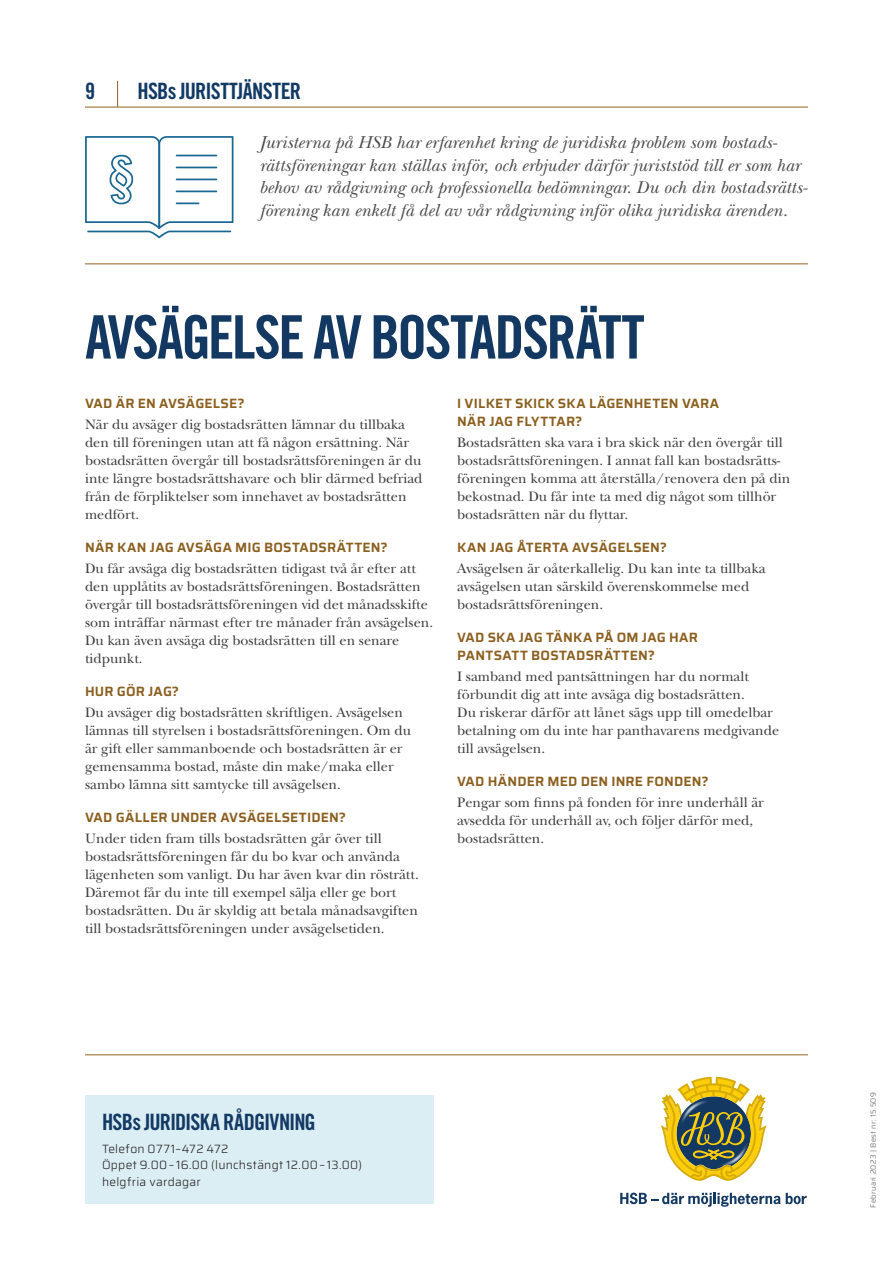
<style>
.page{position:relative;width:893px;height:1263px;background:#fff}
.page>*{position:absolute;margin:0;border:0;box-sizing:border-box;transform-origin:0 0}
.t1{font:60px "Trade Gothic Bold Cond Twenty";letter-spacing:-.04em;color:#133962}
.t2{font:22.5px "Trade Gothic Bold Cond Twenty";letter-spacing:-.035em;color:#133a65}
.t3{font:italic 18px/22.5px "New Baskerville";letter-spacing:.005em;color:#4b4c4d}
.t4{font:14.25px/18px "New Baskerville Std";color:#3e3e3f}
.t5{font:600 13.5px/18px "Saira";letter-spacing:.01em;color:#8b6020}
.t6{font:300 12px/16.5px "Saira";letter-spacing:.02em;color:#231f20}
.t7{font:300 7.5px "Saira";letter-spacing:.04em;color:#57585a}
</style>
<div class="page">
<svg style="left:661px;top:1077px;width:106px;height:104px"></svg>
<svg style="left:620px;top:1192px;width:187px;height:15px"></svg>
<img style="left:676px;top:1096px;width:75px;height:76px">
<hr style="left:85px;top:1054px;width:723px;height:1px;background:#916321">
<hr style="left:85px;top:264px;width:723px;height:1px;background:#916321">
<hr style="left:85px;top:107px;width:723px;height:1px;background:#916321">
<svg style="left:117px;top:81px;width:1px;height:26px"></svg>
<svg style="left:85px;top:136px;width:148px;height:102px"></svg>
<div style="left:85px;top:1095px;width:349px;height:108px;background:#dbeef3"></div>
<h2 class="t2" style="left:85px;top:77px;width:11px">9</h2>
<h2 class="t2" style="left:137px;top:77px;width:165px">HSBs JURISTTJÄNSTER</h2>
<p class="t3" style="left:259px;top:131px;width:550px">Juristerna på HSB har erfarenhet kring de juridiska problem som bostads&shy;rättsföreningar kan ställas inför, och erbjuder därför juriststöd till er som har behov av rådgivning och professionella bedömningar. Du och din bostadsrätts&shy;förening kan enkelt få del av vår rådgivning inför olika juridiska ärenden.</p>
<h1 class="t1" style="left:85px;top:301px;width:561px">AVSÄGELSE AV BOSTADSRÄTT</h1>
<p class="t5" style="left:85px;top:394px;width:161px">VAD ÄR EN AVSÄGELSE?</p>
<p class="t4" style="left:85px;top:415px;width:339px">När du avsäger dig bostadsrätten lämnar du tillbaka den till föreningen utan att få någon ersättning. När bostadsrätten övergår till bostadsrättsföreningen är du inte längre bostadsrättshavare och blir därmed befriad från de förpliktelser som innehavet av bostadsrätten medfört.</p>
<p class="t5" style="left:85px;top:538px;width:304px">NÄR KAN JAG AVSÄGA MIG BOSTADSRÄTTEN?</p>
<p class="t4" style="left:85px;top:559px;width:349px">Du får avsäga dig bostadsrätten tidigast två år efter att den upplåtits av bostadsrättsföreningen. Bostadsrätten övergår till bostadsrättsföreningen vid det månadsskifte som inträffar närmast efter tre månader från avsägelsen.<br>Du kan även avsäga dig bostadsrätten till en senare tidpunkt.</p>
<p class="t5" style="left:85px;top:682px;width:96px">HUR GÖR JAG?</p>
<p class="t4" style="left:85px;top:703px;width:328px">Du avsäger dig bostadsrätten skriftligen. Avsägelsen lämnas till styrelsen i bostadsrättsföreningen. Om du är gift eller sammanboende och bostadsrätten är er gemensamma bostad, måste din make/maka eller sambo lämna sitt samtycke till avsägelsen.</p>
<p class="t5" style="left:85px;top:808px;width:262px">VAD GÄLLER UNDER AVSÄGELSETIDEN?</p>
<p class="t4" style="left:85px;top:829px;width:335px">Under tiden fram tills bostadsrätten går över till bostadsrättsföreningen får du bo kvar och använda lägenheten som vanligt. Du har även kvar din rösträtt.<br>Däremot får du inte till exempel sälja eller ge bort bostadsrätten. Du är skyldig att betala månadsavgiften till bostadsrättsföreningen under avsägelsetiden.</p>
<p class="t5" style="left:457px;top:394px;width:263px">I VILKET SKICK SKA LÄGENHETEN VARA<br>NÄR JAG FLYTTAR?</p>
<p class="t4" style="left:457px;top:433px;width:335px">Bostadsrätten ska vara i bra skick när den övergår till bostadsrättsföreningen. I annat fall kan bostadsrätts&shy;föreningen komma att återställa/renovera den på din bekostnad. Du får inte ta med dig något som tillhör bostadsrätten när du flyttar.</p>
<p class="t5" style="left:457px;top:538px;width:212px">KAN JAG ÅTERTA AVSÄGELSEN?</p>
<p class="t4" style="left:457px;top:559px;width:310px">Avsägelsen är oåterkallelig. Du kan inte ta tillbaka avsägelsen utan särskild överenskommelse med bostadsrättsföreningen.</p>
<p class="t5" style="left:457px;top:628px;width:242px">VAD SKA JAG TÄNKA PÅ OM JAG HAR<br>PANTSATT BOSTADSRÄTTEN?</p>
<p class="t4" style="left:457px;top:667px;width:324px">I samband med pantsättningen har du normalt förbundit dig att inte avsäga dig bostadsrätten.<br>Du riskerar därför att lånet sägs upp till omedelbar betalning om du inte har panthavarens medgivande till avsägelsen.</p>
<p class="t5" style="left:457px;top:772px;width:253px">VAD HÄNDER MED DEN INRE FONDEN?</p>
<p class="t4" style="left:457px;top:793px;width:308px">Pengar som finns på fonden för inre underhåll är avsedda för underhåll av, och följer därför med, bostadsrätten.</p>
<h2 class="t2" style="left:102px;top:1108px;width:215px">HSBs JURIDISKA RÅDGIVNING</h2>
<p class="t6" style="left:102px;top:1140px;width:261px">Telefon 0771–472 472<br>Öppet 9.00–16.00 (lunchstängt 12.00–13.00) helgfria vardagar</p>
<p class="t7" style="left:868px;top:1207px;width:117px;rotate:-90deg">Februari 2023 | Best nr: 15.509</p>
</div>
